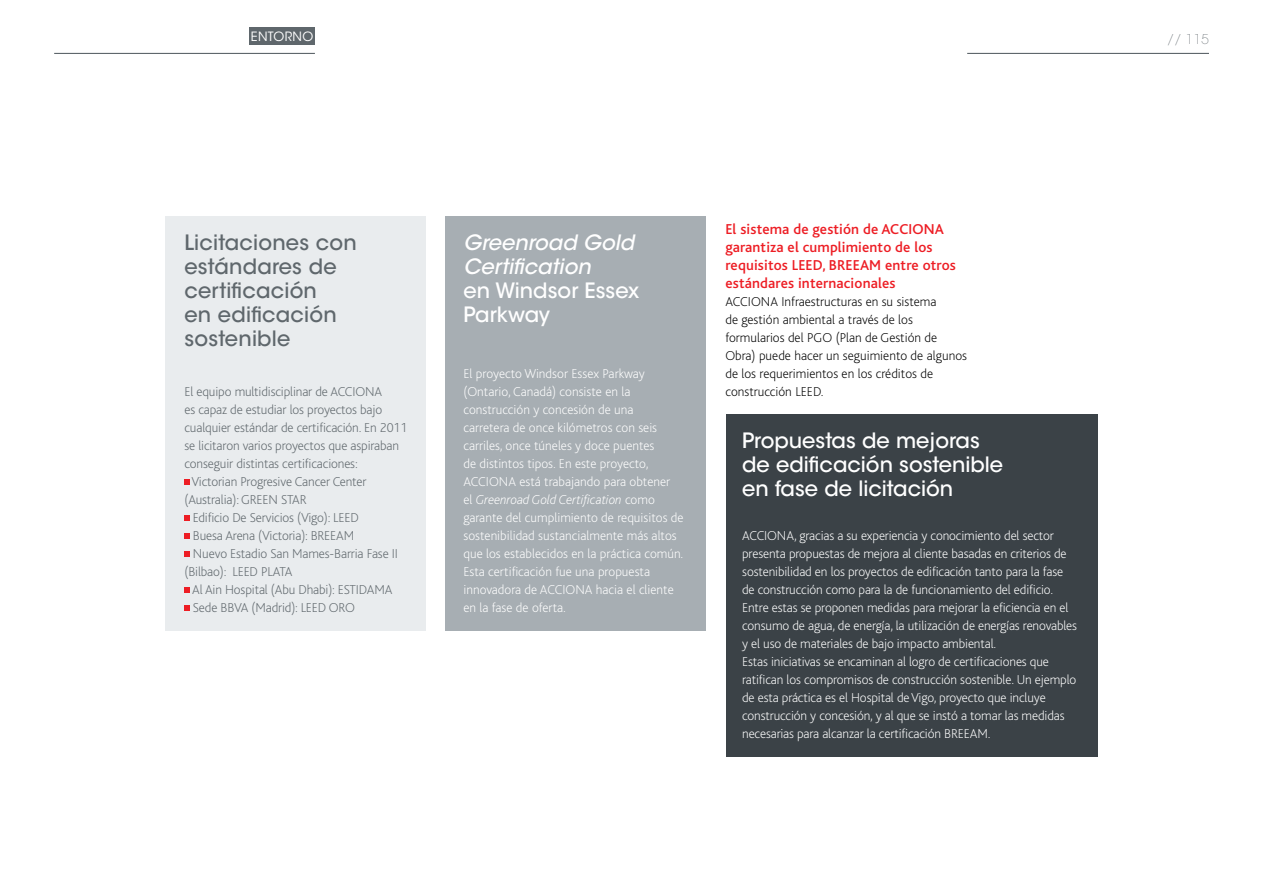
<style>
.page{position:relative;width:1263px;height:893px;background:#fff}
.page>*{position:absolute;margin:0;border:0;box-sizing:border-box;transform-origin:0 0}
.t1{font:500 21px/24px "ITC Avant Garde Std";letter-spacing:.01em;color:#5f676c}
.t2{font:500 21px/24px "ITC Avant Garde Std";color:#fff}
.t3{font:italic 500 21px/24px "ITC Avant Garde Std";color:#fff}
.t4{font:500 15px/18px "Bliss";letter-spacing:.01em;color:#ed1d24}
.t5{font:200 13.5px/18px "Bliss";letter-spacing:-.01em;color:#fff}
.t6{font:200 13.5px "Bliss";letter-spacing:-.01em;color:#5f676c}
.t7{font:200 13.5px/18px "Bliss";color:#000}
.t8{font:200 13.5px "ITC Avant Garde Std";color:#5f676c}
.t9{font:12.75px "ITC Avant Garde Std";letter-spacing:.025em;color:#fff}
.s1{font-style:normal}
.s2{font-style:italic}
</style>
<div class="page">
<div style="left:249px;top:27px;width:66px;height:18px;background:#5f676c"></div>
<hr style="left:967px;top:53px;width:242px;height:1px;background:#5f676c">
<hr style="left:54px;top:53px;width:261px;height:1px;background:#5f676c">
<div style="left:445px;top:216px;width:261px;height:414px;background:#a7aeb3"></div>
<div style="left:726px;top:414px;width:372px;height:342px;background:#3b4247"></div>
<div style="left:165px;top:216px;width:261px;height:414px;background:#e9ecee"></div>
<svg style="left:184px;top:479px;width:6px;height:5px"></svg>
<svg style="left:184px;top:515px;width:6px;height:5px"></svg>
<svg style="left:184px;top:533px;width:6px;height:5px"></svg>
<svg style="left:184px;top:551px;width:6px;height:5px"></svg>
<svg style="left:184px;top:587px;width:6px;height:5px"></svg>
<svg style="left:184px;top:605px;width:6px;height:5px"></svg>
<p class="t9" style="left:251px;top:28px;width:64px">ENTORNO</p>
<p class="t8" style="left:1167px;top:31px;width:43px">// 115</p>
<p class="t1" style="left:184px;top:230px;width:174px">Licitaciones con estándares de certificación<br>en edificación sostenible</p>
<p class="t6" style="left:184px;top:385px;width:199px">El equipo multidisciplinar de ACCIONA</p>
<p class="t6" style="left:184px;top:403px;width:199px">es capaz de estudiar los proyectos bajo</p>
<p class="t6" style="left:184px;top:421px;width:224px">cualquier estándar de certificación. En 2011</p>
<p class="t6" style="left:184px;top:439px;width:216px">se licitaron varios proyectos que aspiraban</p>
<p class="t6" style="left:184px;top:457px;width:175px">conseguir distintas certificaciones:</p>
<p class="t6" style="left:192px;top:475px;width:177px">Victorian Progresive Cancer Center</p>
<p class="t6" style="left:184px;top:493px;width:124px">(Australia): GREEN STAR</p>
<p class="t6" style="left:193px;top:511px;width:167px">Edificio De Servicios (Vigo): LEED</p>
<p class="t6" style="left:193px;top:529px;width:163px">Buesa Arena (Victoria): BREEAM</p>
<p class="t6" style="left:193px;top:547px;width:207px">Nuevo Estadio San Mames-Barria Fase II</p>
<p class="t6" style="left:184px;top:565px;width:110px">(Bilbao): LEED PLATA</p>
<p class="t6" style="left:192px;top:583px;width:202px">Al Ain Hospital (Abu Dhabi): ESTIDAMA</p>
<p class="t6" style="left:193px;top:601px;width:164px">Sede BBVA (Madrid): LEED ORO</p>
<p class="t3" style="left:463px;top:230px;width:177px">Greenroad Gold<br>Certification<br><span class="s1">en Windsor Essex<br>Parkway</span></p>
<p class="t4" style="left:725px;top:220px;width:209px">El sistema de gestión de ACCIONA garantiza el cumplimiento de los requisitos LEED</p>
<p class="t4" style="left:822px;top:256px;width:16px">, BREEA</p>
<p class="t4" style="left:725px;top:256px;width:232px;text-indent:144px">M entre otros estándares internacionales</p>
<p class="t7" style="left:725px;top:293px;width:243px">ACCIONA Infraestructuras en su sistema<br>de gestión ambiental a través de los formularios del PGO (Plan de Gestión de Obra) puede hacer un seguimiento de algunos de los requerimientos en los créditos de construcción LEED.</p>
<p class="t5" style="left:463px;top:365px;width:222px">El proyecto Windsor Essex Parkway (Ontario, Canadá) consiste en la construcción y concesión de una<br>carretera de once kilómetros con seis carriles, once túneles y doce puentes<br>de distintos tipos. En este proyecto, ACCIONA está trabajando para obtener<br>el <span class="s2">Greenroad Gold Certification</span> como garante del cumplimiento de requisitos de sostenibilidad sustancialmente más altos que los establecidos en la práctica común.<br>Esta certificación fue una propuesta innovadora de ACCIONA hacia el cliente en la fase de oferta.</p>
<p class="t2" style="left:742px;top:428px;width:263px">Propuestas de mejoras de edificación sostenible en fase de licitación</p>
<p class="t5" style="left:742px;top:527px;width:336px">ACCIONA, gracias a su experiencia y conocimiento del sector presenta propuestas de mejora al cliente basadas en criterios de sostenibilidad en los proyectos de edificación tanto para la fase de construcción como para la de funcionamiento del edificio.<br>Entre estas se proponen medidas para mejorar la eficiencia en el consumo de agua, de energía, la utilización de energías renovables y el uso de materiales de bajo impacto ambiental.<br>Estas iniciativas se encaminan al logro de certificaciones que ratifican los compromisos de construcción sostenible. Un ejemplo de esta práctica es el Hospital de Vigo, proyecto que incluye construcción y concesión, y al que se instó a tomar las medidas necesarias para alcanzar la certificación BREEAM.</p>
</div>
